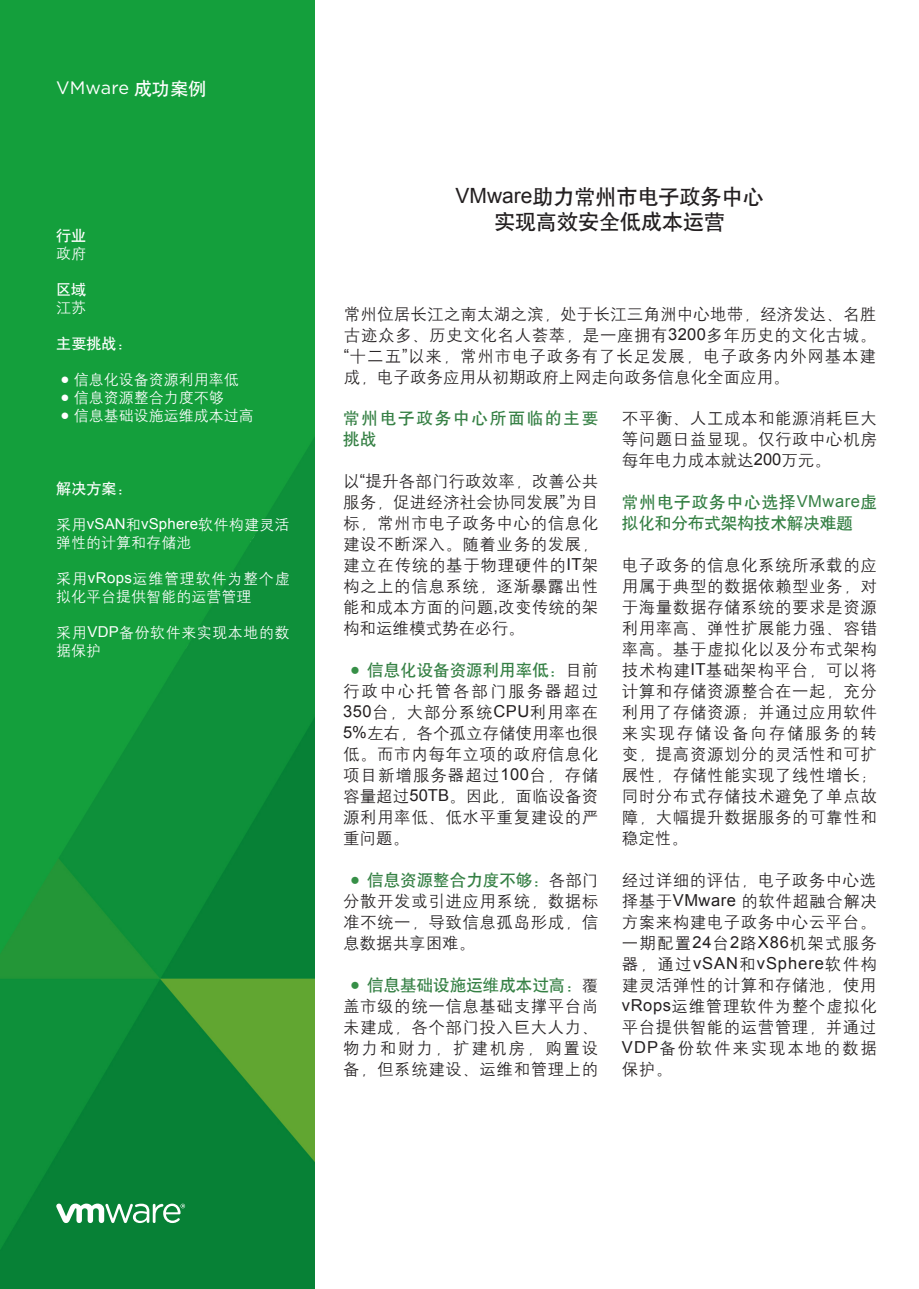
<style>
.page{position:relative;width:919px;height:1289px;background:#fff}
.page>*{position:absolute;margin:0;border:0;box-sizing:border-box;transform-origin:0 0}
.t1{font:21px/25.2px "H Yb 1 gj";color:#231f20;text-align:center}
.t2{font:18px "Gotham";color:#fff}
.t3{font:16.5px/21px "H Yg 2 gj";letter-spacing:.03em;color:#231f20;text-align:justify}
.t4{font:16.5px/21px "H Yb 1 gj";color:#358044}
.t5{font:16.5px "Arial";letter-spacing:.055em;color:#231f20}
.t6{font:16.5px/21px "H Yb 1 gj";letter-spacing:.11em;color:#358044}
.t7{font:15.15px "H Yb 1 gj";color:#fff}
.t8{font:15px/18px "H Yg 2 gj";color:#fff}
.t9{font:15px "Arial";letter-spacing:.01em;color:#fff}
.t10{font:15px/18px "H Yg 2 gj";letter-spacing:.035em;color:#fff}
.t11{font:15px "H Yb 1 gj";color:#fff}
.s1{font-family:"H Yb 1 gj"}
.s2{font-family:"Arial"}
.s3{font-family:"H Yg 2 gj"}
.s4{font-family:"Arial";color:#368f47}
.s5{font-family:"H Yg 2 gj";color:#231f20}
</style>
<div class="page">
<img style="left:0;top:0;width:314px;height:1288px">
<svg style="left:56px;top:1203px;width:129px;height:19px"></svg>
<p class="t2" style="left:56px;top:78px;width:151px">VMware <span class="s1">成功案例</span></p>
<p class="t11" style="left:56px;top:228px;width:31px">行业</p>
<p class="t8" style="left:56px;top:244px;width:31px">政府</p>
<p class="t11" style="left:56px;top:282px;width:31px">区域</p>
<p class="t8" style="left:56px;top:298px;width:31px">江苏</p>
<p class="t7" style="left:56px;top:336px;width:77px">主要挑战：</p>
<p class="t8" style="left:60px;top:371px;width:180px"><span class="s2">●</span> 信息化设备资源利用率低</p>
<p class="t8" style="left:60px;top:389px;width:165px"><span class="s2">●</span> 信息资源整合力度不够</p>
<p class="t8" style="left:60px;top:407px;width:195px"><span class="s2">●</span> 信息基础设施运维成本过高</p>
<p class="t7" style="left:56px;top:480px;width:77px">解决方案：</p>
<p class="t9" style="left:56px;top:513px;width:235px"><span class="s3">采用</span>vSAN<span class="s3">和</span>vSphere<span class="s3">软件构建灵活</span></p>
<p class="t8" style="left:56px;top:533px;width:136px">弹性的计算和存储池</p>
<p class="t8" style="left:56px;top:569px;width:235px">采用<span class="s2">vRops</span>运维管理软件为整个虚拟化平台提供智能的运营管理</p>
<p class="t10" style="left:56px;top:623px;width:235px">采用<span class="s2">VDP</span>备份软件来实现本地的数据保护</p>
<p class="t1" style="left:455px;top:184px;width:310px"><span class="s2">VMware</span>助力常州市电子政务中心实现高效安全低成本运营</p>
<p class="t3" style="left:344px;top:303px;width:534px">常州位居长江之南太湖之滨，处于长江三角洲中心地带，经济发达、名胜古迹众多、历史文化名人荟萃，是一座拥有<span class="s2">3200</span>多年历史的文化古城。<span class="s2">“</span>十二五<span class="s2">”</span>以来，常州市电子政务有了长足发展，电子政务内外网基本建成，电子政务应用从初期政府上网走向政务信息化全面应用。</p>
<p class="t6" style="left:343px;top:407px;width:257px">常州电子政务中心所面临的主要挑战</p>
<p class="t3" style="left:343px;top:470px;width:257px">以<span class="s2">“</span>提升各部门行政效率，改善公共服务，促进经济社会协同发展<span class="s2">”</span>为目标，常州市电子政务中心的信息化建设不断深入。随着业务的发展，建立在传统的基于物理硬件的<span class="s2">IT</span>架构之上的信息系统，逐渐暴露出性能和成本方面的问题<span class="s2">,</span>改变传统的架构和运维模式势在必行。</p>
<p class="t4" style="left:350px;top:659px;width:250px"><span class="s4">●</span> 信息化设备资源利用率低：<span class="s5">目前</span></p>
<p class="t3" style="left:343px;top:680px;width:257px">行政中心托管各部门服务器超过<span class="s2">350</span>台，大部分系统<span class="s2">CPU</span>利用率在<span class="s2">5%</span>左右，各个孤立存储使用率也很低。而市内每年立项的政府信息化项目新增服务器超过<span class="s2">100</span>台，存储容量超过<span class="s2">50TB</span>。因此，面临设备资源利用率低、低水平重复建设的严重问题。</p>
<p class="t4" style="left:350px;top:869px;width:250px"><span class="s4">●</span> 信息资源整合力度不够：<span class="s5">各部门</span></p>
<p class="t3" style="left:343px;top:890px;width:257px">分散开发或引进应用系统，数据标准不统一，导致信息孤岛形成，信息数据共享困难。</p>
<p class="t4" style="left:350px;top:974px;width:250px"><span class="s4">●</span> 信息基础设施运维成本过高：<span class="s5">覆</span></p>
<p class="t3" style="left:343px;top:995px;width:257px">盖市级的统一信息基础支撑平台尚未建成，各个部门投入巨大人力、物力和财力，扩建机房，购置设备，但系统建设、运维和管理上的</p>
<p class="t3" style="left:621px;top:407px;width:256px">不平衡、人工成本和能源消耗巨大等问题日益显现。仅行政中心机房每年电力成本就达<span class="s2">200</span>万元。</p>
<p class="t4" style="left:621px;top:491px;width:257px">常州电子政务中心选择<span class="s2">VMware</span>虚拟化和分布式架构技术解决难题</p>
<p class="t3" style="left:621px;top:554px;width:257px">电子政务的信息化系统所承载的应用属于典型的数据依赖型业务，对于海量数据存储系统的要求是资源利用率高、弹性扩展能力强、容错率高。基于虚拟化以及分布式架构技术构建<span class="s2">IT</span>基础架构平台，可以将计算和存储资源整合在一起，充分利用了存储资源；并通过应用软件来实现存储设备向存储服务的转变，提高资源划分的灵活性和可扩展性，存储性能实现了线性增长；同时分布式存储技术避免了单点故障，大幅提升数据服务的可靠性和稳定性。</p>
<p class="t3" style="left:621px;top:869px;width:257px">经过详细的评估，电子政务中心选择基于<span class="s2">VMware</span> 的软件超融合解决方案来构建电子政务中心云平台。一期配置<span class="s2">24</span>台<span class="s2">2</span>路<span class="s2">X86</span>机架式服务</p>
<p class="t5" style="left:621px;top:952px;width:256px"><span class="s3">器，通过</span>vSAN<span class="s3">和</span>vSphere<span class="s3">软件构</span></p>
<p class="t3" style="left:621px;top:974px;width:256px">建灵活弹性的计算和存储池，使用<span class="s2">vRops</span>运维管理软件为整个虚拟化平台提供智能的运营管理，并通过<span class="s2">VDP</span>备份软件来实现本地的数据保护。</p>
</div>
